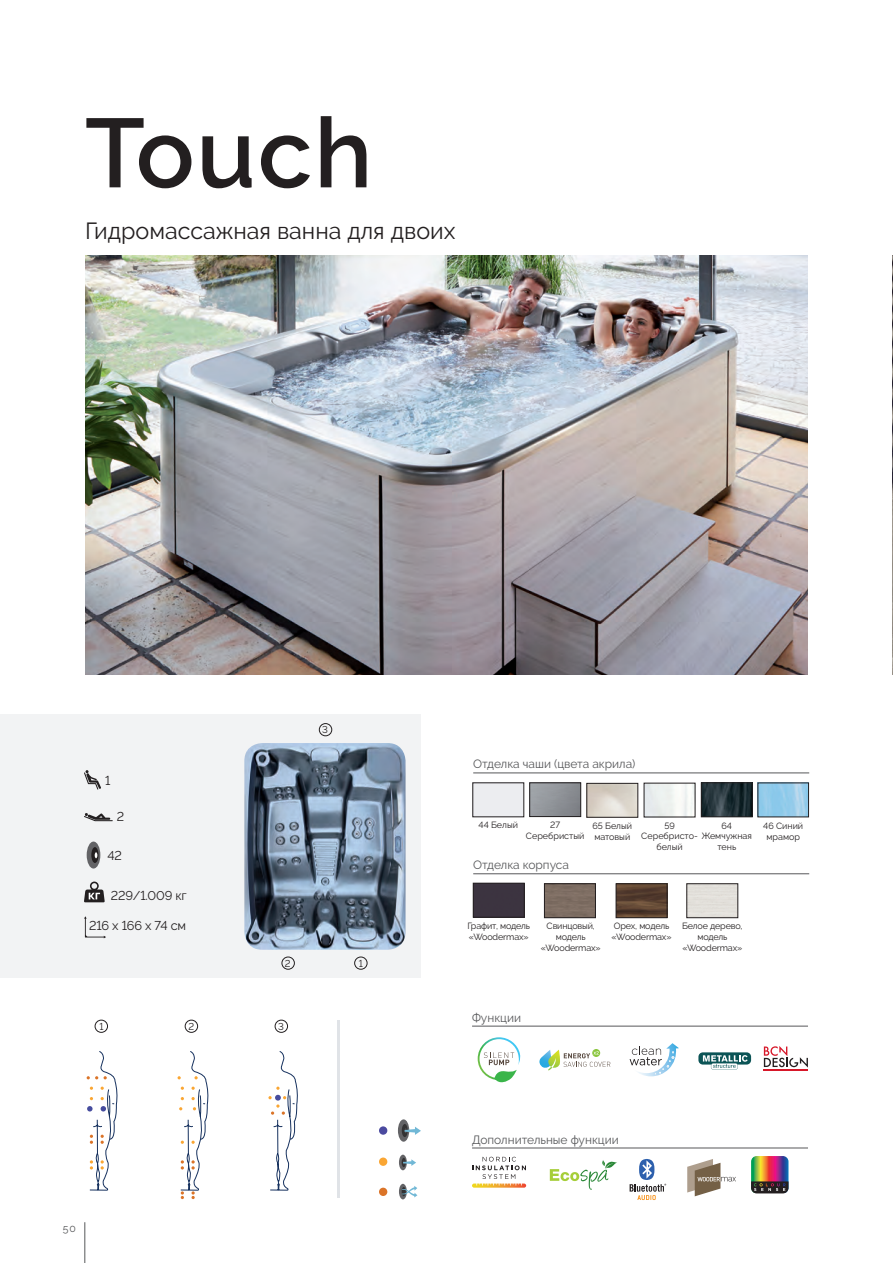
<style>
.page{position:relative;width:893px;height:1263px;background:#fff}
.page>*{position:absolute;margin:0;border:0;box-sizing:border-box;transform-origin:0 0}
.t1{font:600 97.5px "Raleway";letter-spacing:.02em;color:#231f20}
.t2{font:23.25px "Raleway";color:#231f20}
.t3{font:12.75px "Raleway";letter-spacing:-.01em;color:#231f20}
.t4{font:12px "Raleway";color:#57585a}
.t5{font:10.5px "Raleway";color:#57585a}
.t6{font:9.9px "Raleway";color:#231f20}
.t7{font:9px/10.8px "Raleway";letter-spacing:-.015em;color:#231f20;text-align:center}
</style>
<div class="page">
<div style="left:379px;top:1126px;width:8px;height:9px;background:#4b4a9f;border-radius:50%"></div>
<div style="left:398px;top:1119px;width:11px;height:23px;background:#636366;border-radius:50%"></div>
<div style="left:402px;top:1124px;width:6px;height:13px;background:#333233;border-radius:50%"></div>
<svg style="left:404px;top:1127px;width:17px;height:8px"></svg>
<div style="left:379px;top:1188px;width:8px;height:8px;background:#db7428;border-radius:50%"></div>
<div style="left:399px;top:1184px;width:8px;height:15px;background:#636366;border-radius:50%"></div>
<svg style="left:402px;top:1186px;width:15px;height:11px"></svg>
<div style="left:379px;top:1157px;width:8px;height:9px;background:#faa633;border-radius:50%"></div>
<div style="left:399px;top:1155px;width:8px;height:15px;background:#636366;border-radius:50%"></div>
<svg style="left:402px;top:1158px;width:14px;height:9px"></svg>
<hr style="left:337px;top:1020px;width:2px;height:178px;background:#e0e3e7">
<div style="left:275px;top:1020px;width:13px;height:12px;border:1px solid #231f20;border-radius:50%"></div>
<svg style="left:268px;top:1051px;width:30px;height:140px"></svg>
<div style="left:185px;top:1020px;width:13px;height:12px;border:1px solid #231f20;border-radius:50%"></div>
<svg style="left:178px;top:1051px;width:30px;height:148px"></svg>
<div style="left:95px;top:1020px;width:13px;height:12px;border:1px solid #231f20;border-radius:50%"></div>
<svg style="left:87px;top:1051px;width:30px;height:140px"></svg>
<hr style="left:764px;top:1069px;width:44px;height:1px;background:#d71729">
<svg style="left:764px;top:1046px;width:44px;height:21px"></svg>
<div style="left:698px;top:1052px;width:53px;height:12px;background:#0b5456;border-radius:4px"></div>
<svg style="left:703px;top:1055px;width:45px;height:15px"></svg>
<svg style="left:478px;top:1037px;width:43px;height:46px"></svg>
<svg style="left:539px;top:1050px;width:71px;height:20px"></svg>
<svg style="left:751px;top:1156px;width:37px;height:37px"></svg>
<svg style="left:630px;top:1043px;width:49px;height:33px"></svg>
<svg style="left:550px;top:1160px;width:67px;height:30px"></svg>
<svg style="left:472px;top:1157px;width:54px;height:31px"></svg>
<svg style="left:630px;top:1159px;width:36px;height:41px"></svg>
<img style="left:892px;top:255px;width:1px;height:419px">
<hr style="left:892px;top:714px;width:1px;height:264px;background:#f2f3f4">
<div style="left:0;top:714px;width:421px;height:264px;background:#f2f3f4"></div>
<img style="left:85px;top:255px;width:723px;height:419px">
<svg style="left:84px;top:916px;width:22px;height:22px"></svg>
<div style="left:87px;top:841px;width:13px;height:27px;background:#636366;border-radius:50%"></div>
<svg style="left:91px;top:847px;width:8px;height:16px"></svg>
<svg style="left:95px;top:852px;width:2px;height:6px"></svg>
<div style="left:282px;top:957px;width:13px;height:12px;border:1px solid #231f20;border-radius:50%"></div>
<div style="left:319px;top:723px;width:13px;height:13px;border:1px solid #231f20;border-radius:50%"></div>
<div style="left:354px;top:957px;width:13px;height:12px;border:1px solid #231f20;border-radius:50%"></div>
<svg style="left:84px;top:770px;width:17px;height:20px"></svg>
<svg style="left:84px;top:813px;width:29px;height:8px"></svg>
<img style="left:244px;top:743px;width:162px;height:207px">
<svg style="left:687px;top:1159px;width:49px;height:37px"></svg>
<hr style="left:472px;top:1148px;width:336px;height:1px;background:#57585a">
<hr style="left:472px;top:1026px;width:336px;height:1px;background:#57585a">
<svg style="left:84px;top:881px;width:21px;height:21px"></svg>
<div style="left:529px;top:782px;width:52px;height:35px;border:1px solid #231f20"></div>
<img style="left:760px;top:785px;width:47px;height:30px">
<div style="left:587px;top:783px;width:51px;height:34px;border:1px solid #231f20"></div>
<img style="left:703px;top:784px;width:47px;height:31px">
<div style="left:701px;top:782px;width:51px;height:35px;border:1px solid #231f20"></div>
<img style="left:546px;top:885px;width:48px;height:31px">
<div style="left:544px;top:883px;width:52px;height:35px;border:1px solid #231f20"></div>
<img style="left:618px;top:885px;width:47px;height:31px">
<div style="left:616px;top:883px;width:51px;height:35px;border:1px solid #231f20"></div>
<div style="left:687px;top:883px;width:51px;height:35px;border:1px solid #231f20"></div>
<img style="left:475px;top:885px;width:47px;height:30px">
<div style="left:473px;top:883px;width:51px;height:34px;border:1px solid #231f20"></div>
<hr style="left:473px;top:773px;width:336px;height:1px;background:#57585a">
<hr style="left:473px;top:873px;width:336px;height:1px;background:#57585a">
<hr style="left:85px;top:1222px;width:1px;height:41px;background:#57585a">
<h1 class="t1" style="left:85px;top:97px;width:289px">Touch</h1>
<h2 class="t2" style="left:85px;top:217px;width:372px">Гидромассажная ванна для двоих</h2>
<h3 class="t3" style="left:105px;top:773px;width:7px">1</h3>
<h3 class="t3" style="left:117px;top:809px;width:9px">2</h3>
<h3 class="t3" style="left:107px;top:848px;width:16px">42</h3>
<h3 class="t3" style="left:111px;top:888px;width:78px">229/1.009 кг</h3>
<h3 class="t3" style="left:89px;top:918px;width:99px">216 x 166 x 74 см</h3>
<p class="t6" style="left:285px;top:957px;width:7px">2</p>
<p class="t6" style="left:99px;top:1020px;width:6px">1</p>
<p class="t6" style="left:188px;top:1020px;width:7px">2</p>
<p class="t6" style="left:278px;top:1020px;width:7px">3</p>
<p class="t6" style="left:322px;top:724px;width:7px">3</p>
<p class="t6" style="left:359px;top:957px;width:6px">1</p>
<p class="t5" style="left:63px;top:1222px;width:15px">50</p>
<h3 class="t4" style="left:473px;top:757px;width:164px">Отделка чаши (цвета акрила)</h3>
<p class="t7" style="left:526px;top:820px;width:60px">27<br>Серебристый</p>
<p class="t7" style="left:763px;top:820px;width:42px">46 Синий мрамор</p>
<p class="t7" style="left:479px;top:820px;width:41px">44 Белый</p>
<p class="t7" style="left:664px;top:820px;width:12px">59</p>
<p class="t7" style="left:641px;top:831px;width:112px">Серебристо- Жемчужная</p>
<p class="t7" style="left:656px;top:841px;width:28px">белый</p>
<p class="t7" style="left:592px;top:820px;width:41px;text-align:left">65 Белый матовый</p>
<p class="t7" style="left:721px;top:820px;width:12px">64</p>
<p class="t7" style="left:717px;top:842px;width:20px">тень</p>
<h3 class="t4" style="left:473px;top:858px;width:97px">Отделка корпуса</h3>
<p class="t7" style="left:468px;top:921px;width:64px;text-align:left">Графит, модель «Woodermax»</p>
<p class="t7" style="left:541px;top:921px;width:61px">Свинцовый, модель «Woodermax»</p>
<p class="t7" style="left:612px;top:921px;width:61px;text-align:left">Орех, модель «Woodermax»</p>
<p class="t7" style="left:682px;top:921px;width:62px">Белое дерево, модель «Woodermax»</p>
<h3 class="t4" style="left:472px;top:1010px;width:51px">Функции</h3>
<h3 class="t4" style="left:472px;top:1132px;width:148px">Дополнительные функции</h3>
</div>
